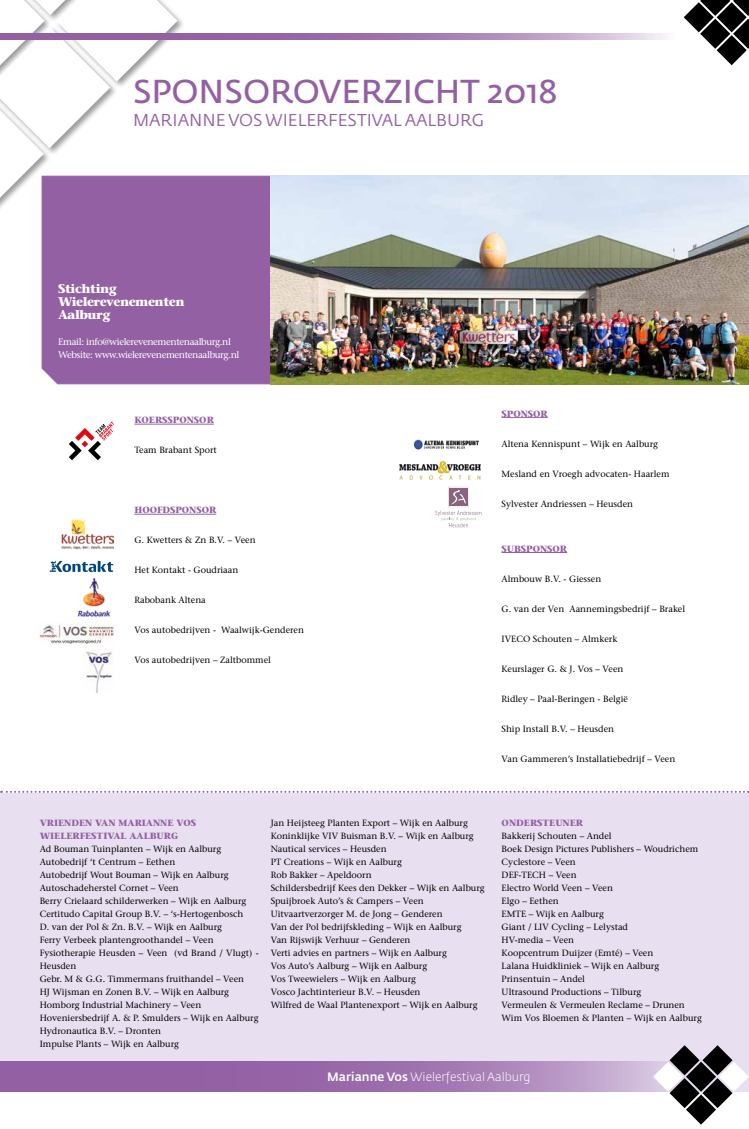
<style>
.page{position:relative;width:749px;height:1129px;background:#fff}
.page>*{position:absolute;margin:0;border:0;box-sizing:border-box;transform-origin:0 0}
.t1{font:600 32.8px "Fedra Sans Std";color:#9360a4}
.t2{font:17px "Fedra Sans Std";color:#9360a4}
.t3{font:700 12.5px/13px "Stone Serif Std";letter-spacing:-.04em;color:#fff}
.t4{font:300 12px "Fedra Sans Std";color:#fff}
.t5{font:500 9.5px/13px "Stone Serif Std";letter-spacing:-.04em;color:#fff}
.t6{font:500 9px/13px "Stone Serif Std";color:#000}
.t7{font:700 9px/13px "Stone Serif Std";color:#9360a4}
.s1{font-family:"Fedra Sans Degroot";font-weight:400}
</style>
<div class="page">
<div style="left:0;top:0;width:185px;height:222px;background:#000;opacity:.4"></div>
<svg style="left:0;top:0;width:177px;height:198px"></svg>
<div style="left:0;top:792px;width:748px;height:299px;background:#e8dff0"></div>
<hr style="left:134px;top:424px;width:80px;height:1px;background:#9360a4">
<hr style="left:134px;top:514px;width:82px;height:1px;background:#9360a4">
<img style="left:414px;top:439px;width:65px;height:11px">
<div style="left:42px;top:176px;width:228px;height:208px;background:#9360a4"></div>
<img style="left:399px;top:461px;width:82px;height:18px">
<svg style="left:683px;top:0;width:65px;height:65px"></svg>
<svg style="left:0;top:34px;width:666px;height:6px;background:#a77db4"></svg>
<svg style="left:435px;top:487px;width:46px;height:40px"></svg>
<svg style="left:0;top:1061px;width:653px;height:30px;background:#a174b0"></svg>
<svg style="left:653px;top:1045px;width:95px;height:79px"></svg>
<img style="left:77px;top:578px;width:34px;height:39px">
<svg style="left:69px;top:421px;width:45px;height:39px"></svg>
<svg style="left:50px;top:561px;width:63px;height:11px"></svg>
<img style="left:84px;top:648px;width:29px;height:44px">
<img style="left:40px;top:624px;width:74px;height:19px">
<img style="left:62px;top:519px;width:52px;height:30px">
<img style="left:270px;top:176px;width:478px;height:208px">
<hr style="left:501px;top:417px;width:46px;height:1px;background:#9360a4">
<hr style="left:501px;top:552px;width:66px;height:1px;background:#9360a4">
<svg style="left:1px;top:790px;width:747px;height:2px"></svg>
<h1 class="t1" style="left:133px;top:71px;width:426px">SPONSOROVERZICHT 2018</h1>
<h2 class="t2" style="left:133px;top:109px;width:352px">MARIANNE VOS WIELERFESTIVAL AALBURG</h2>
<h3 class="t3" style="left:58px;top:282px;width:128px">Stichting<br>Wielerevenementen<br>Aalburg</h3>
<p class="t5" style="left:58px;top:335px;width:183px">Email: info@wielerevenementenaalburg.nl<br>Website: www.wielerevenementenaalburg.nl</p>
<p class="t7" style="left:134px;top:413px;width:81px">KOERSSPONSOR</p>
<p class="t6" style="left:134px;top:443px;width:84px">Team Brabant Sport</p>
<p class="t7" style="left:134px;top:503px;width:83px">HOOFDSPONSOR</p>
<p class="t6" style="left:134px;top:533px;width:123px">G. Kwetters &amp; Zn B.V. – Veen</p>
<p class="t6" style="left:134px;top:563px;width:105px">Het Kontakt - Goudriaan</p>
<p class="t6" style="left:134px;top:593px;width:73px">Rabobank Altena</p>
<p class="t6" style="left:134px;top:623px;width:171px">Vos autobedrijven - Waalwijk-Genderen</p>
<p class="t6" style="left:134px;top:653px;width:138px">Vos autobedrijven – Zaltbommel</p>
<p class="t7" style="left:501px;top:406px;width:48px">SPONSOR</p>
<p class="t6" style="left:501px;top:437px;width:158px">Altena Kennispunt – Wijk en Aalburg</p>
<p class="t6" style="left:501px;top:467px;width:169px">Mesland en Vroegh advocaten- Haarlem</p>
<p class="t6" style="left:501px;top:497px;width:133px">Sylvester Andriessen – Heusden</p>
<p class="t7" style="left:501px;top:541px;width:67px">SUBSPONSOR</p>
<p class="t6" style="left:501px;top:572px;width:101px">Almbouw B.V. - Giessen</p>
<p class="t6" style="left:501px;top:602px;width:185px">G. van der Ven Aannemingsbedrijf – Brakel</p>
<p class="t6" style="left:501px;top:632px;width:117px">IVECO Schouten – Almkerk</p>
<p class="t6" style="left:501px;top:662px;width:123px">Keurslager G. &amp; J. Vos – Veen</p>
<p class="t6" style="left:501px;top:692px;width:128px">Ridley – Paal-Beringen - België</p>
<p class="t6" style="left:501px;top:722px;width:114px">Ship Install B.V. – Heusden</p>
<p class="t6" style="left:501px;top:752px;width:175px">Van Gammeren’s Installatiebedrijf – Veen</p>
<p class="t7" style="left:40px;top:816px;width:158px">VRIENDEN VAN MARIANNE VOS<br>WIELERFESTIVAL AALBURG</p>
<p class="t6" style="left:40px;top:842px;width:220px">Ad Bouman Tuinplanten – Wijk en Aalburg Autobedrijf ‘t Centrum – Eethen<br>Autobedrijf Wout Bouman – Wijk en Aalburg Autoschadeherstel Cornet – Veen<br>Berry Crielaard schilderwerken – Wijk en Aalburg Certitudo Capital Group B.V. – ‘s-Hertogenbosch<br>D. van der Pol &amp; Zn. B.V. – Wijk en Aalburg<br>Ferry Verbeek plantengroothandel – Veen Fysiotherapie Heusden – Veen (vd Brand / Vlugt) - Heusden<br>Gebr. M &amp; G.G. Timmermans fruithandel – Veen<br>HJ Wijsman en Zonen B.V. – Wijk en Aalburg Homborg Industrial Machinery – Veen Hoveniersbedrijf A. &amp; P. Smulders – Wijk en Aalburg Hydronautica B.V. – Dronten<br>Impulse Plants – Wijk en Aalburg</p>
<p class="t6" style="left:270px;top:816px;width:215px">Jan Heijsteeg Planten Export – Wijk en Aalburg Koninklijke VIV Buisman B.V. – Wijk en Aalburg Nautical services – Heusden<br>PT Creations – Wijk en Aalburg<br>Rob Bakker – Apeldoorn<br>Schildersbedrijf Kees den Dekker – Wijk en Aalburg Spuijbroek Auto’s &amp; Campers – Veen Uitvaartverzorger M. de Jong – Genderen<br>Van der Pol bedrijfskleding – Wijk en Aalburg<br>Van Rijswijk Verhuur – Genderen<br>Verti advies en partners – Wijk en Aalburg<br>Vos Auto’s Aalburg – Wijk en Aalburg<br>Vos Tweewielers – Wijk en Aalburg<br>Vosco Jachtinterieur B.V. – Heusden<br>Wilfred de Waal Plantenexport – Wijk en Aalburg</p>
<p class="t7" style="left:501px;top:816px;width:83px">ONDERSTEUNER</p>
<p class="t6" style="left:501px;top:829px;width:202px">Bakkerij Schouten – Andel<br>Boek Design Pictures Publishers – Woudrichem<br>Cyclestore – Veen<br>DEF-TECH – Veen<br>Electro World Veen – Veen<br>Elgo – Eethen<br>EMTE – Wijk en Aalburg<br>Giant / LIV Cycling – Lelystad<br>HV-media – Veen<br>Koopcentrum Duijzer (Emté) – Veen<br>Lalana Huidkliniek – Wijk en Aalburg<br>Prinsentuin – Andel<br>Ultrasound Productions – Tilburg<br>Vermeulen &amp; Vermeulen Reclame – Drunen<br>Wim Vos Bloemen &amp; Planten – Wijk en Aalburg</p>
<h3 class="t4" style="left:327px;top:1069px;width:205px"><span class="s1">Marianne Vos</span> Wielerfestival Aalburg</h3>
</div>
